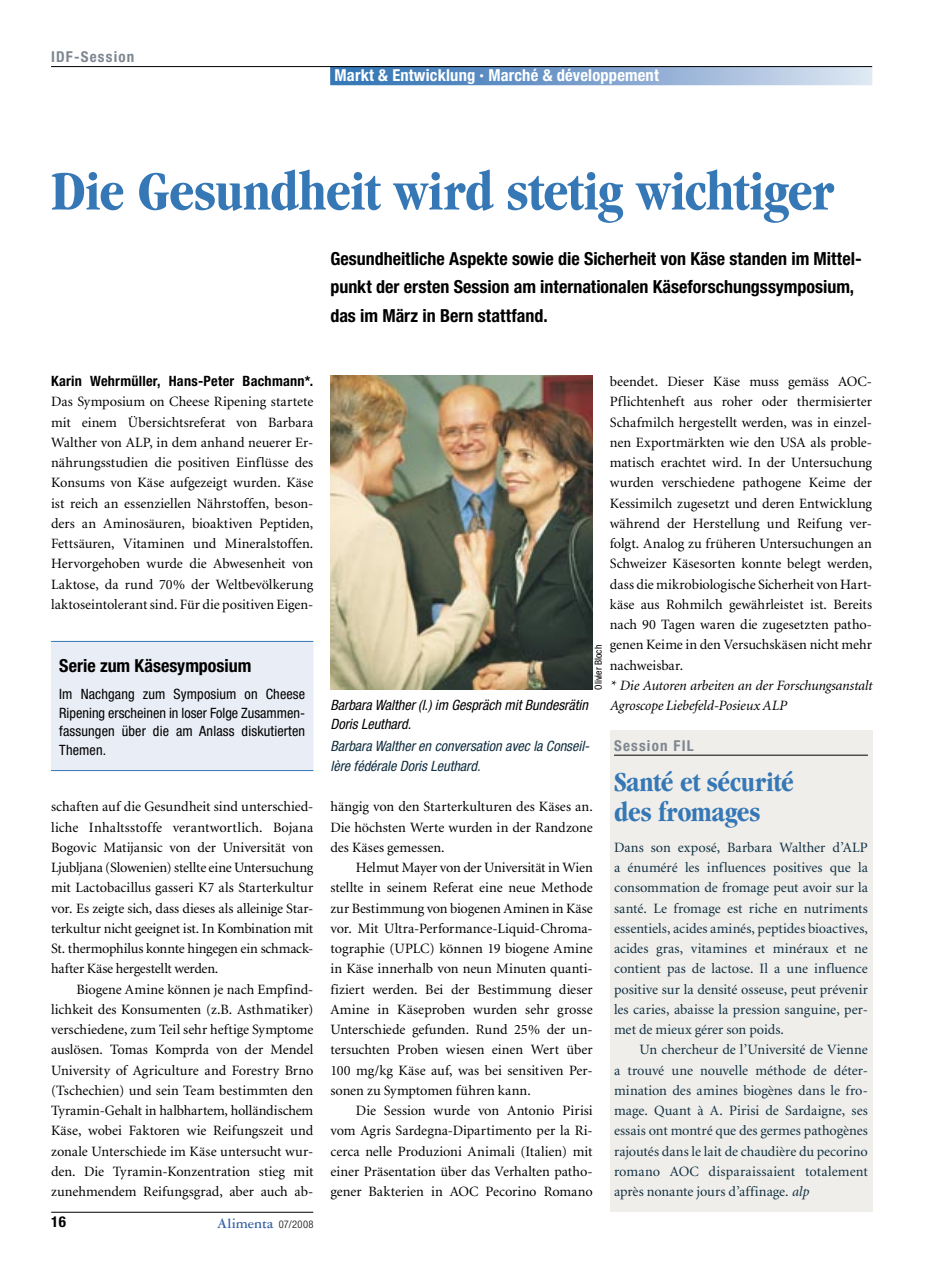
<style>
.page{position:relative;width:936px;height:1263px;background:#fff}
.page>*{position:absolute;margin:0;border:0;box-sizing:border-box;transform-origin:0 0}
.T_markt{font:700 condensed 57px "Garamond";letter-spacing:-.015em;color:#3678b5}
.resume_titel{font:700 condensed 28.5px/30px "Garamond";letter-spacing:-.005em;color:#3678b5}
.artikel_lead_dt{font:700 condensed 18px/28.5px "Helvetica Neue";color:#000}
.kasten_titel{font:700 condensed 18px "Helvetica Neue";color:#000}
.rubrik_markt{font:700 condensed 16.5px "Helvetica Neue";letter-spacing:.01em;color:#fff}
.t1{font:700 15px "Garamond Three";letter-spacing:-.005em;color:#3a64a7}
.spitz_markt{font:700 condensed 15px "Helvetica Neue";letter-spacing:.08em;color:#7e8790}
.resume_spitz{font:700 condensed 15px "Helvetica Neue";letter-spacing:.08em;color:#7e8790}
.t2{font:700 condensed 15px "Helvetica Neue";color:#000}
.artikel_fliess_dt{font:14.25px/20.2px "Minion";color:#000;text-align:justify}
.resume_fliess_fr{font:14.25px/20.2px "Minion";color:#102f41;text-align:justify}
.kasten_fliess{font:condensed 14.25px/18.8px "Helvetica Neue";letter-spacing:.01em;color:#000;text-align:justify}
.artikel_fliess_dt-2{font:italic 14.25px/20.2px "Minion";letter-spacing:-.01em;color:#000}
.legende_fr{font:italic condensed 14.25px/20.2px "Helvetica Neue";color:#102f41}
.legende_dt{font:italic condensed 14.25px/18.8px "Helvetica Neue";color:#000}
.bild{font:condensed 9.75px "Helvetica Neue";color:#000}
.s1{font-size:9px}
.s2{font-family:"Helvetica Neue";font-weight:700;font-stretch:condensed}
.s3{font-family:"Helvetica Neue";font-weight:300;font-stretch:condensed;font-size:10.5px;color:#000}
.s4{font-style:italic}
</style>
<div class="page">
<hr style="left:51px;top:1212px;width:262px;height:1px;background:#000">
<div style="left:609px;top:730px;width:263px;height:482px;background:#efeeea"></div>
<hr style="left:614px;top:755px;width:253px;height:1px;background:#000">
<div style="left:330px;top:66px;width:542px;height:19px;background:linear-gradient(to right,#296cb1,#dae1f0)"></div>
<img style="left:330px;top:375px;width:262px;height:315px">
<div style="left:51px;top:641px;width:262px;height:130px;background:#e9edf5"></div>
<hr style="left:51px;top:641px;width:262px;height:1px;background:#3678b5">
<hr style="left:51px;top:770px;width:262px;height:1px;background:#3678b5">
<hr style="left:51px;top:66px;width:821px;height:1px;background:#000">
<p class="spitz_markt" style="left:51px;top:48px;width:85px">IDF-Session</p>
<p class="rubrik_markt" style="left:334px;top:65px;width:326px">Markt &amp; Entwicklung <span class="s1">•</span> Marché &amp; développement</p>
<p class="T_markt" style="left:51px;top:159px;width:784px">Die Gesundheit wird stetig wichtiger</p>
<p class="artikel_lead_dt" style="left:330px;top:244px;width:533px">Gesundheitliche Aspekte sowie die Sicherheit von Käse standen im Mittel&shy;punkt der ersten Session am internationalen Käseforschungssymposium, das im März in Bern stattfand.</p>
<p class="artikel_fliess_dt" style="left:51px;top:372px;width:264px"><span class="s2">Karin Wehrmüller, Hans-Peter Bachmann*.<br></span>Das Symposium on Cheese Ripening startete mit einem Übersichtsreferat von Barbara Walther von ALP, in dem anhand neuerer Er&shy;nährungsstudien die positiven Einflüsse des Konsums von Käse aufgezeigt wurden. Käse ist reich an essenziellen Nährstoffen, beson&shy;ders an Aminosäuren, bioaktiven Peptiden, Fettsäuren, Vitaminen und Mineralstoffen.<br>Hervorgehoben wurde die Abwesenheit von Laktose, da rund 70% der Weltbevölkerung laktoseintolerant sind. Für die positiven Eigen-</p>
<p class="kasten_titel" style="left:59px;top:654px;width:194px">Serie zum Käsesymposium</p>
<p class="kasten_fliess" style="left:59px;top:684px;width:247px">Im Nachgang zum Symposium on Cheese Ripening erscheinen in loser Folge Zusammen&shy;fassungen über die am Anlass diskutierten Themen.</p>
<p class="artikel_fliess_dt" style="left:51px;top:797px;width:264px">schaften auf die Gesundheit sind unterschied&shy;liche Inhaltsstoffe verantwortlich. Bojana Bogovic Matijansic von der Universität von Ljubljana (Slowenien) stellte eine Untersuchung mit Lactobacillus gasseri K7 als Starterkultur vor. Es zeigte sich, dass dieses als alleinige Star&shy;terkultur nicht geeignet ist. In Kombination mit St. thermophilus konnte hingegen ein schmack&shy;hafter Käse hergestellt werden.</p>
<p class="artikel_fliess_dt" style="left:51px;top:979px;width:264px;text-indent:26px">Biogene Amine können je nach Empfind&shy;lichkeit des Konsumenten (z.B. Asthmatiker) verschiedene, zum Teil sehr heftige Symptome auslösen. Tomas Komprda von der Mendel University of Agriculture and Forestry Brno (Tschechien) und sein Team bestimmten den Tyramin-Gehalt in halbhartem, holländischem Käse, wobei Faktoren wie Reifungszeit und zonale Unterschiede im Käse untersucht wur&shy;den. Die Tyramin-Konzentration stieg mit zunehmendem Reifungsgrad, aber auch ab-</p>
<p class="t2" style="left:51px;top:1213px;width:16px">16</p>
<p class="t1" style="left:217px;top:1215px;width:98px">Alimenta <span class="s3">07/2008</span></p>
<p class="artikel_fliess_dt" style="left:609px;top:372px;width:264px">beendet. Dieser Käse muss gemäss AOC-Pflichtenheft aus roher oder thermisierter Schafmilch hergestellt werden, was in einzel&shy;nen Exportmärkten wie den USA als proble&shy;matisch erachtet wird. In der Untersuchung wurden verschiedene pathogene Keime der Kessimilch zugesetzt und deren Entwicklung während der Herstellung und Reifung ver&shy;folgt. Analog zu früheren Untersuchungen an Schweizer Käsesorten konnte belegt werden, dass die mikrobiologische Sicherheit von Hart&shy;käse aus Rohmilch gewährleistet ist. Bereits nach 90 Tagen waren die zugesetzten patho&shy;genen Keime in den Versuchskäsen nicht mehr nachweisbar.</p>
<p class="artikel_fliess_dt-2" style="left:609px;top:676px;width:264px">* Die Autoren arbeiten an der Forschungsanstalt<br>Agroscope Liebefeld-Posieux ALP</p>
<p class="bild" style="left:592px;top:690px;width:46px;rotate:-90deg">Olivier Bloch</p>
<p class="legende_dt" style="left:330px;top:696px;width:259px">Barbara Walther (l.) im Gespräch mit Bundesrätin<br>Doris Leuthard.</p>
<p class="legende_fr" style="left:330px;top:735px;width:259px">Barbara Walther en conversation avec la Conseil&shy;lère fédérale Doris Leuthard.</p>
<p class="resume_spitz" style="left:614px;top:736px;width:81px">Session FIL</p>
<p class="resume_titel" style="left:614px;top:767px;width:181px">Santé et sécurité des fromages</p>
<p class="resume_fliess_fr" style="left:614px;top:838px;width:255px">Dans son exposé, Barbara Walther d’ALP a énuméré les influences positives que la consommation de fromage peut avoir sur la santé. Le fromage est riche en nutriments essentiels, acides aminés, peptides bioactives, acides gras, vitamines et minéraux et ne contient pas de lactose. Il a une influence positive sur la densité osseuse, peut prévenir les caries, abaisse la pression sanguine, per&shy;met de mieux gérer son poids.</p>
<p class="resume_fliess_fr" style="left:614px;top:1040px;width:255px;text-indent:26px">Un chercheur de l’Université de Vienne a trouvé une nouvelle méthode de déter&shy;mination des amines biogènes dans le fro&shy;mage. Quant à A. Pirisi de Sardaigne, ses essais ont montré que des germes pathogènes rajoutés dans le lait de chaudière du pecorino romano AOC disparaissaient totalement après nonante jours d’affinage. <span class="s4">alp</span></p>
<p class="artikel_fliess_dt" style="left:330px;top:797px;width:264px">hängig von den Starterkulturen des Käses an.<br>Die höchsten Werte wurden in der Randzone des Käses gemessen.</p>
<p class="artikel_fliess_dt" style="left:330px;top:858px;width:264px;text-indent:26px">Helmut Mayer von der Universität in Wien stellte in seinem Referat eine neue Methode zur Bestimmung von biogenen Aminen in Käse vor. Mit Ultra-Performance-Liquid-Chroma&shy;tographie (UPLC) können 19 biogene Amine in Käse innerhalb von neun Minuten quanti&shy;fiziert werden. Bei der Bestimmung dieser Amine in Käseproben wurden sehr grosse Unterschiede gefunden. Rund 25% der un&shy;tersuchten Proben wiesen einen Wert über 100 mg/kg Käse auf, was bei sensitiven Per&shy;sonen zu Symptomen führen kann.</p>
<p class="artikel_fliess_dt" style="left:330px;top:1101px;width:264px;text-indent:26px">Die Session wurde von Antonio Pirisi vom Agris Sardegna-Dipartimento per la Ri&shy;cerca nelle Produzioni Animali (Italien) mit einer Präsentation über das Verhalten patho&shy;gener Bakterien in AOC Pecorino Romano</p>
</div>
